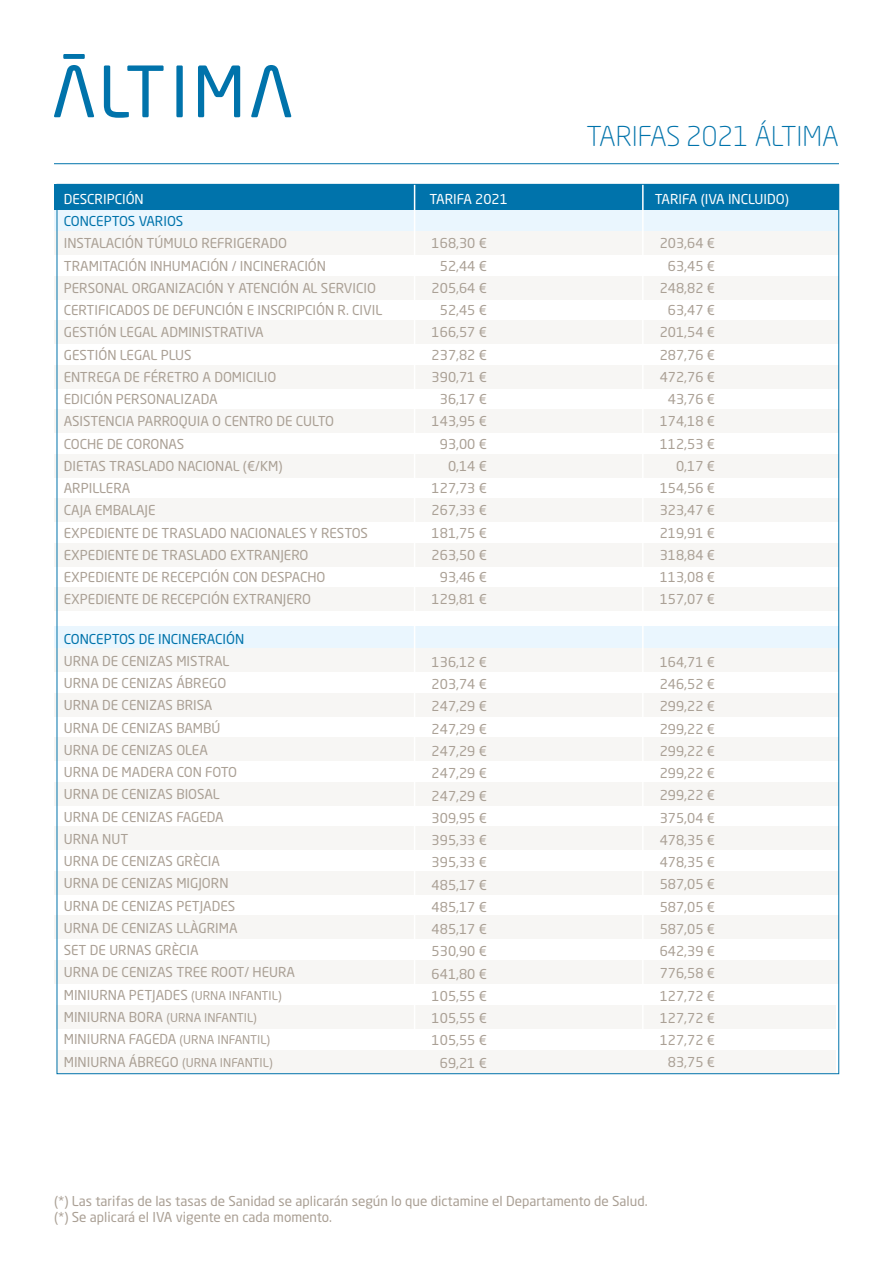
<style>
.page{position:relative;width:893px;height:1263px;background:#fff}
.page>*{position:absolute;margin:0;border:0;box-sizing:border-box;transform-origin:0 0}
.t1{font:300 27px "Neo Sans Std";color:#0073ab}
.t2{font:13.5px/22.2px "Neo Sans Std";color:#aaa095}
.t3{font:13.5px "Neo Sans Std";color:#fff}
.t4{font:13.5px "Neo Sans Std";color:#0073ab}
.t5{font:12px "Neo Sans Std";color:#aaa095}
.s1{font-size:12px}
.s2{font-size:13.5px}
</style>
<div class="page">
<div style="left:54px;top:210px;width:785px;height:23px;background:#eaf6fe"></div>
<div style="left:54px;top:626px;width:785px;height:23px;background:#eaf6fe"></div>
<div style="left:54px;top:232px;width:785px;height:23px;background:#f7f6f4"></div>
<div style="left:54px;top:648px;width:785px;height:24px;background:#f7f6f4"></div>
<div style="left:54px;top:410px;width:785px;height:23px;background:#f7f6f4"></div>
<div style="left:54px;top:826px;width:785px;height:24px;background:#f7f6f4"></div>
<div style="left:54px;top:276px;width:785px;height:24px;background:#f7f6f4"></div>
<div style="left:54px;top:693px;width:785px;height:23px;background:#f7f6f4"></div>
<div style="left:54px;top:454px;width:785px;height:24px;background:#f7f6f4"></div>
<div style="left:54px;top:871px;width:785px;height:24px;background:#f7f6f4"></div>
<div style="left:54px;top:320px;width:785px;height:24px;background:#f7f6f4"></div>
<div style="left:54px;top:737px;width:785px;height:24px;background:#f7f6f4"></div>
<div style="left:54px;top:499px;width:785px;height:23px;background:#f7f6f4"></div>
<div style="left:54px;top:915px;width:785px;height:24px;background:#f7f6f4"></div>
<div style="left:54px;top:365px;width:785px;height:24px;background:#f7f6f4"></div>
<div style="left:54px;top:782px;width:785px;height:23px;background:#f7f6f4"></div>
<div style="left:54px;top:543px;width:785px;height:24px;background:#f7f6f4"></div>
<div style="left:54px;top:587px;width:785px;height:24px;background:#f7f6f4"></div>
<div style="left:54px;top:960px;width:785px;height:23px;background:#f7f6f4"></div>
<div style="left:57px;top:1005px;width:779px;height:24px;background:#f7f6f4"></div>
<div style="left:57px;top:1050px;width:779px;height:24px;background:#f7f6f4"></div>
<div style="left:54px;top:184px;width:785px;height:26px;background:#0073ab"></div>
<hr style="left:54px;top:163px;width:785px;height:1px;background:#0073ab">
<hr style="left:414px;top:179px;width:1px;height:861px;background:#fff">
<hr style="left:642px;top:179px;width:2px;height:861px;background:#fff">
<svg style="left:54px;top:65px;width:40px;height:52px"></svg>
<svg style="left:104px;top:65px;width:60px;height:53px"></svg>
<div style="left:176px;top:65px;width:7px;height:52px;background:#0073ab"></div>
<svg style="left:198px;top:65px;width:42px;height:52px"></svg>
<div style="left:63px;top:54px;width:22px;height:5px;background:#0073ab"></div>
<svg style="left:251px;top:65px;width:40px;height:52px"></svg>
<p class="t3" style="left:64px;top:191px;width:81px">DESCRIPCIÓN</p>
<p class="t4" style="left:64px;top:213px;width:121px">CONCEPTOS VARIOS</p>
<p class="t2" style="left:64px;top:232px;width:320px">INSTALACIÓN TÚMULO REFRIGERADO<br>TRAMITACIÓN INHUMACIÓN / INCINERACIÓN<br>PERSONAL ORGANIZACIÓN Y ATENCIÓN AL SERVICIO<br>CERTIFICADOS DE DEFUNCIÓN E INSCRIPCIÓN R. CIVIL<br>GESTIÓN LEGAL ADMINISTRATIVA<br>GESTIÓN LEGAL PLUS<br>ENTREGA DE FÉRETRO A DOMICILIO<br>EDICIÓN PERSONALIZADA<br>ASISTENCIA PARROQUIA O CENTRO DE CULTO<br>COCHE DE CORONAS<br>DIETAS TRASLADO NACIONAL (€/KM)<br>ARPILLERA<br>CAJA EMBALAJE<br>EXPEDIENTE DE TRASLADO NACIONALES Y RESTOS<br>EXPEDIENTE DE TRASLADO EXTRANJERO<br>EXPEDIENTE DE RECEPCIÓN CON DESPACHO<br>EXPEDIENTE DE RECEPCIÓN EXTRANJERO</p>
<p class="t4" style="left:64px;top:630px;width:182px">CONCEPTOS DE INCINERACIÓN</p>
<p class="t2" style="left:64px;top:650px;width:233px">URNA DE CENIZAS MISTRAL<br>URNA DE CENIZAS ÁBREGO<br>URNA DE CENIZAS BRISA<br>URNA DE CENIZAS BAMBÚ<br>URNA DE CENIZAS OLEA<br>URNA DE MADERA CON FOTO<br>URNA DE CENIZAS BIOSAL<br>URNA DE CENIZAS FAGEDA<br>URNA NUT<br>URNA DE CENIZAS GRÈCIA<br>URNA DE CENIZAS MIGJORN<br>URNA DE CENIZAS PETJADES<br>URNA DE CENIZAS LLÀGRIMA<br>SET DE URNAS GRÈCIA<br>URNA DE CENIZAS TREE ROOT/ HEURA<br>MINIURNA PETJADES <span class="s1">(URNA INFANTIL)</span></p>
<p class="t5" style="left:64px;top:1010px;width:195px"><span class="s2">MINIURNA BORA</span> (URNA INFANTIL)</p>
<p class="t2" style="left:64px;top:1028px;width:210px">MINIURNA FAGEDA <span class="s1">(URNA INFANTIL)<br></span>MINIURNA ÁBREGO <span class="s1">(URNA INFANTIL)</span></p>
<h1 class="t1" style="left:587px;top:120px;width:254px">TARIFAS 2021 ÁLTIMA</h1>
<p class="t3" style="left:429px;top:191px;width:80px">TARIFA 2021</p>
<p class="t3" style="left:655px;top:191px;width:135px">TARIFA (IVA INCLUIDO)</p>
<p class="t2" style="left:432px;top:232px;width:57px;text-align:right">168,30 €<br>52,44 €<br>205,64 €<br>52,45 €<br>166,57 €<br>237,82 €<br>390,71 €<br>36,17 €<br>143,95 €<br>93,00 €<br>0,14 €<br>127,73 €<br>267,33 €<br>181,75 €<br>263,50 €<br>93,46 €<br>129,81 €</p>
<p class="t2" style="left:660px;top:232px;width:57px;text-align:right">203,64 €<br>63,45 €<br>248,82 €<br>63,47 €<br>201,54 €<br>287,76 €<br>472,76 €<br>43,76 €<br>174,18 €<br>112,53 €<br>0,17 €<br>154,56 €<br>323,47 €<br>219,91 €<br>318,84 €<br>113,08 €<br>157,07 €</p>
<p class="t2" style="left:432px;top:651px;width:57px;text-align:right">136,12 €<br>203,74 €<br>247,29 €<br>247,29 €<br>247,29 €<br>247,29 €<br>247,29 €<br>309,95 €<br>395,33 €<br>395,33 €<br>485,17 €<br>485,17 €<br>485,17 €<br>530,90 €<br>641,80 €<br>105,55 €<br>105,55 €<br>105,55 €<br>69,21 €</p>
<p class="t2" style="left:660px;top:651px;width:57px;text-align:right">164,71 €<br>246,52 €<br>299,22 €<br>299,22 €<br>299,22 €<br>299,22 €<br>299,22 €<br>375,04 €<br>478,35 €<br>478,35 €<br>587,05 €<br>587,05 €<br>587,05 €<br>642,39 €<br>776,58 €<br>127,72 €<br>127,72 €<br>127,72 €<br>83,75 €</p>
<p class="t2" style="left:54px;top:1192px;width:595px;line-height:16.5px">(*) Las tarifas de las tasas de Sanidad se aplicarán según lo que dictamine el Departamento de Salud. (*) Se aplicará el IVA vigente en cada momento.</p>
</div>
